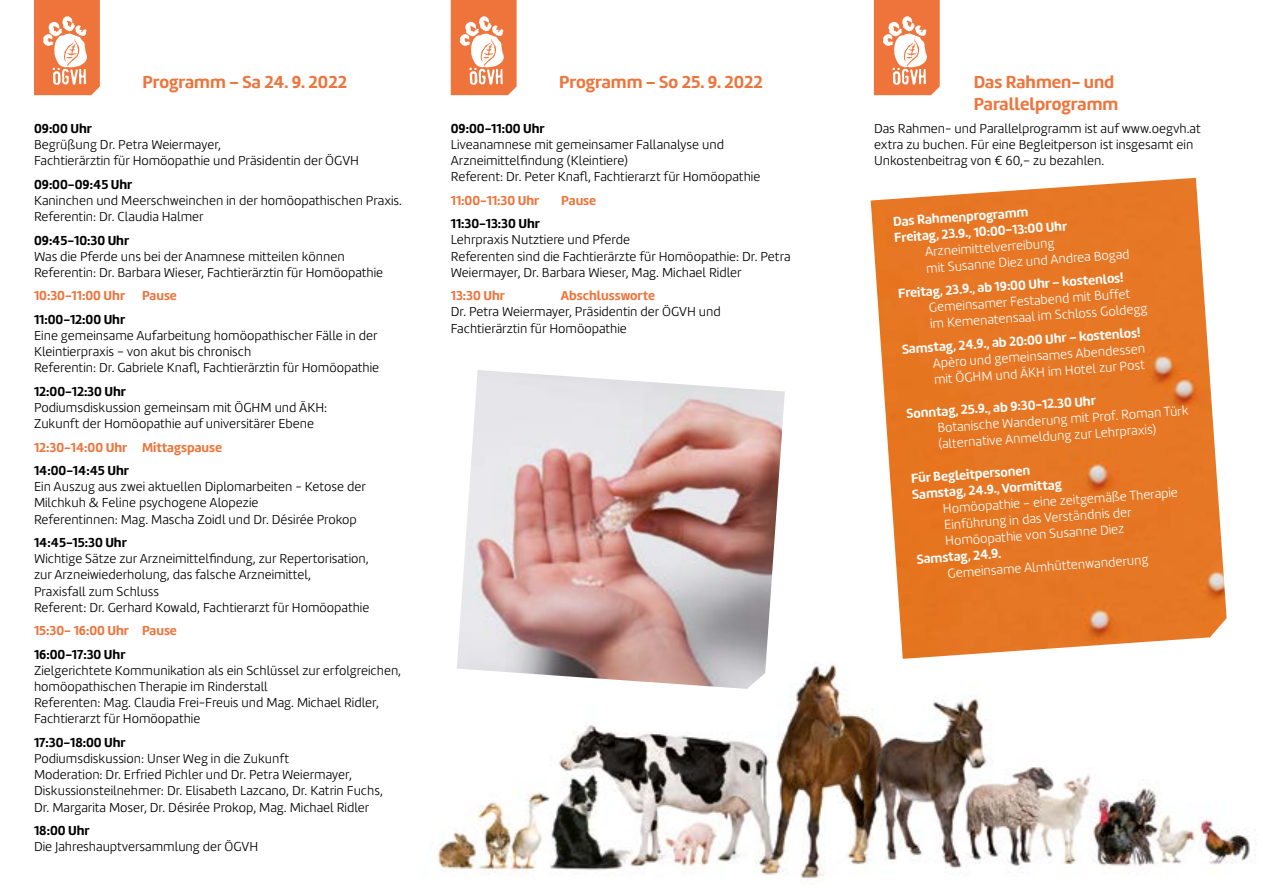
<style>
.page{position:relative;width:1263px;height:893px;background:#fff}
.page>*{position:absolute;margin:0;border:0;box-sizing:border-box;transform-origin:0 0}
.t1{font:700 18px/21.6px "Marine";color:#ee743b}
.t2{font:300 13.5px/16.2px "Marine";color:#000}
.t3{font:300 13.5px/16.2px "Marine";color:#fff}
.t4{font:700 13.5px/16.2px "Marine";color:#fff}
.t5{font:700 13.5px "Marine";color:#000}
.t6{font:700 13.5px "Marine";color:#ee743b}
</style>
<div class="page">
<img style="left:436px;top:664px;width:819px;height:215px">
<svg style="left:34px;top:0;width:66px;height:95px"></svg>
<svg style="left:451px;top:0;width:66px;height:95px"></svg>
<svg style="left:874px;top:0;width:66px;height:95px"></svg>
<img style="left:871px;top:178px;width:356px;height:481px">
<img style="left:457px;top:370px;width:328px;height:319px">
<h1 class="t1" style="left:142px;top:71px;width:206px">Programm – Sa 24. 9. 2022</h1>
<h1 class="t1" style="left:559px;top:71px;width:205px">Programm – So 25. 9. 2022</h1>
<p class="t5" style="left:34px;top:120px;width:60px">09:00 Uhr</p>
<p class="t2" style="left:34px;top:136px;width:326px">Begrüßung Dr. Petra Weiermayer,<br>Fachtierärztin für Homöopathie und Präsidentin der ÖGVH</p>
<p class="t5" style="left:34px;top:175px;width:100px">09:00-09:45 Uhr</p>
<p class="t2" style="left:34px;top:192px;width:369px">Kaninchen und Meerschweinchen in der homöopathischen Praxis.<br>Referentin: Dr. Claudia Halmer</p>
<p class="t5" style="left:34px;top:231px;width:97px">09:45-10:30 Uhr</p>
<p class="t2" style="left:34px;top:248px;width:351px">Was die Pferde uns bei der Anamnese mitteilen können<br>Referentin: Dr. Barbara Wieser, Fachtierärztin für Homöopathie</p>
<p class="t6" style="left:34px;top:287px;width:144px">10:30-11:00 Uhr Pause</p>
<p class="t5" style="left:34px;top:310px;width:93px">11:00-12:00 Uhr</p>
<p class="t2" style="left:34px;top:327px;width:347px">Eine gemeinsame Aufarbeitung homöopathischer Fälle in der<br>Kleintierpraxis – von akut bis chronisch<br>Referentin: Dr. Gabriele Knafl, Fachtierärztin für Homöopathie</p>
<p class="t5" style="left:34px;top:382px;width:94px">12:00-12:30 Uhr</p>
<p class="t2" style="left:34px;top:399px;width:295px">Podiumsdiskussion gemeinsam mit ÖGHM und ÄKH:<br>Zukunft der Homöopathie auf universitärer Ebene</p>
<p class="t6" style="left:34px;top:438px;width:190px">12:30-14:00 Uhr Mittagspause</p>
<p class="t5" style="left:34px;top:462px;width:97px">14:00-14:45 Uhr</p>
<p class="t2" style="left:34px;top:478px;width:334px">Ein Auszug aus zwei aktuellen Diplomarbeiten - Ketose der<br>Milchkuh &amp; Feline psychogene Alopezie<br>Referentinnen: Mag. Mascha Zoidl und Dr. Désirée Prokop</p>
<p class="t5" style="left:34px;top:534px;width:94px">14:45-15:30 Uhr</p>
<p class="t2" style="left:34px;top:550px;width:337px">Wichtige Sätze zur Arzneimittelfindung, zur Repertorisation, zur Arzneiwiederholung, das falsche Arzneimittel,<br>Praxisfall zum Schluss<br>Referent: Dr. Gerhard Kowald, Fachtierarzt für Homöopathie</p>
<p class="t6" style="left:34px;top:622px;width:144px">15:30- 16:00 Uhr Pause</p>
<p class="t5" style="left:34px;top:645px;width:93px">16:00-17:30 Uhr</p>
<p class="t2" style="left:34px;top:662px;width:369px">Zielgerichtete Kommunikation als ein Schlüssel zur erfolgreichen, homöopathischen Therapie im Rinderstall<br>Referenten: Mag. Claudia Frei-Freuis und Mag. Michael Ridler, Fachtierarzt für Homöopathie</p>
<p class="t5" style="left:34px;top:733px;width:93px">17:30-18:00 Uhr</p>
<p class="t2" style="left:34px;top:750px;width:350px">Podiumsdiskussion: Unser Weg in die Zukunft<br>Moderation: Dr. Erfried Pichler und Dr. Petra Weiermayer, Diskussionsteilnehmer: Dr. Elisabeth Lazcano, Dr. Katrin Fuchs, Dr. Margarita Moser, Dr. Désirée Prokop, Mag. Michael Ridler</p>
<p class="t5" style="left:34px;top:821px;width:57px">18:00 Uhr</p>
<p class="t2" style="left:34px;top:838px;width:226px">Die Jahreshauptversammlung der ÖGVH</p>
<p class="t5" style="left:451px;top:119px;width:95px">09:00-11:00 Uhr</p>
<p class="t2" style="left:451px;top:136px;width:311px">Liveanamnese mit gemeinsamer Fallanalyse und<br>Arzneimittelfindung (Kleintiere)<br>Referent: Dr. Peter Knafl, Fachtierarzt für Homöopathie</p>
<p class="t6" style="left:451px;top:191px;width:90px">11:00-11:30 Uhr</p>
<p class="t6" style="left:561px;top:191px;width:36px">Pause</p>
<p class="t5" style="left:451px;top:215px;width:91px">11:30-13:30 Uhr</p>
<p class="t2" style="left:451px;top:232px;width:341px">Lehrpraxis Nutztiere und Pferde<br>Referenten sind die Fachtierärzte für Homöopathie: Dr. Petra<br>Weiermayer, Dr. Barbara Wieser, Mag. Michael Ridler</p>
<p class="t6" style="left:451px;top:287px;width:56px">13:30 Uhr</p>
<p class="t6" style="left:561px;top:287px;width:96px">Abschlussworte</p>
<p class="t2" style="left:451px;top:304px;width:272px">Dr. Petra Weiermayer, Präsidentin der ÖGVH und<br>Fachtierärztin für Homöopathie</p>
<h1 class="t1" style="left:974px;top:71px;width:146px">Das Rahmen- und<br>Parallelprogramm</h1>
<p class="t2" style="left:874px;top:120px;width:328px">Das Rahmen- und Parallelprogramm ist auf www.oegvh.at extra zu buchen. Für eine Begleitperson ist insgesamt ein<br>Unkostenbeitrag von € 60,– zu bezahlen.</p>
<p class="t4" style="left:892px;top:213px;width:175px;rotate:-4deg">Das Rahmenprogramm<br>Freitag, 23.9., 10:00-13:00 Uhr</p>
<p class="t3" style="left:924px;top:244px;width:205px;rotate:-4deg">Arzneimittelverreibung<br>mit Susanne Diez und Andrea Bogad</p>
<p class="t4" style="left:897px;top:285px;width:227px;rotate:-4deg">Freitag, 23.9., ab 19:00 Uhr – kostenlos!</p>
<p class="t3" style="left:928px;top:299px;width:219px;rotate:-4deg">Gemeinsamer Festabend mit Buffet im Kemenatensaal im Schloss Goldegg</p>
<p class="t4" style="left:901px;top:341px;width:240px;rotate:-4deg">Samstag, 24.9., ab 20:00 Uhr – kostenlos!</p>
<p class="t3" style="left:932px;top:355px;width:214px;rotate:-4deg">Apèro und gemeinsames Abendessen mit ÖGHM und ÄKH im Hotel zur Post</p>
<p class="t4" style="left:906px;top:405px;width:191px;rotate:-4deg">Sonntag, 25.9., ab 9:30-12.30 Uhr</p>
<p class="t3" style="left:937px;top:420px;width:253px;rotate:-4deg">Botanische Wanderung mit Prof. Roman Türk (alternative Anmeldung zur Lehrpraxis)</p>
<p class="t4" style="left:910px;top:470px;width:151px;rotate:-4deg">Für Begleitpersonen<br>Samstag, 24.9., Vormittag</p>
<p class="t3" style="left:942px;top:500px;width:237px;rotate:-4deg">Homöopathie – eine zeitgemäße Therapie<br>Einführung in das Verständnis der<br>Homöopathie von Susanne Diez</p>
<p class="t4" style="left:916px;top:551px;width:86px;rotate:-4deg">Samstag, 24.9.</p>
<p class="t3" style="left:947px;top:565px;width:203px;rotate:-4deg">Gemeinsame Almhüttenwanderung</p>
</div>
